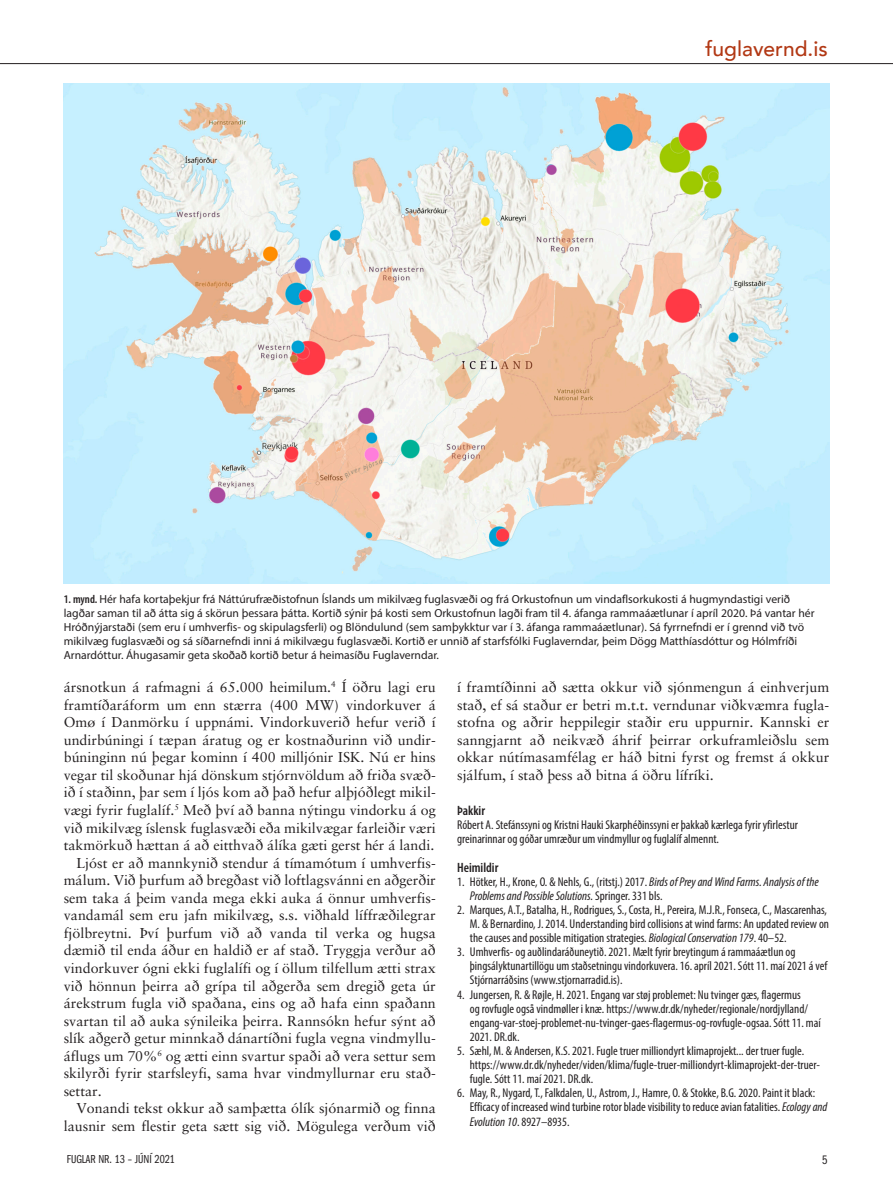
<style>
.page{position:relative;width:893px;height:1191px;background:#fff}
.page>*{position:absolute;margin:0;border:0;box-sizing:border-box;transform-origin:0 0}
.Síðufyrirsögn_hægri{font:500 21px "Avenir";color:#b23814}
.Meginmál{font:14.25px/17.5px "Sabon";color:#231f20;text-align:justify}
.Heimildir{font:600 condensed 13.5px "Myriad Pro";color:#231f20}
.Heimildir-2{font:condensed 12.75px/14.1px "Myriad Pro";color:#231f20}
.Heimildir-3{font:italic condensed 12.75px/14.1px "Myriad Pro";color:#231f20}
.t1{font:12.75px "Franklin Gothic Book Cmpr";color:#231f20}
.t2{font:12px "Franklin Gothic Book Cmpr";color:#231f20}
.Myndatexti{font:11.7px/14.1px "Myriad Pro";color:#231f20}
.s1{font-weight:600;font-stretch:condensed}
.s2{font-style:normal}
.s3{font-style:italic}
</style>
<div class="page">
<img style="left:64px;top:83px;width:765px;height:501px">
<hr style="left:0;top:63px;width:893px;height:1px;background:#231f20">
<p class="Síðufyrirsögn_hægri" style="left:706px;top:31px;width:124px">fuglavernd.is</p>
<p class="Myndatexti" style="left:64px;top:592px;width:752px"><span class="s1">1. mynd.</span> Hér hafa kortaþekjur frá Náttúrufræðistofnun Íslands um mikilvæg fuglasvæði og frá Orkustofnun um vindaflsorkukosti á hugmyndastigi verið lagðar saman til að átta sig á skörun þessara þátta. Kortið sýnir þá kosti sem Orkustofnun lagði fram til 4. áfanga rammaáætlunar í apríl 2020. Þá vantar hér Hróðnýjarstaði (sem eru í umhverfis- og skipulagsferli) og Blöndulund (sem samþykktur var í 3. áfanga rammaáætlunar). Sá fyrrnefndi er í grennd við tvö mikilvæg fuglasvæði og sá síðarnefndi inni á mikilvægu fuglasvæði. Kortið er unnið af starfsfólki Fuglaverndar, þeim Dögg Matthíasdóttur og Hólmfríði Arnardóttur. Áhugasamir geta skoðað kortið betur á heimasíðu Fuglaverndar.</p>
<p class="Meginmál" style="left:64px;top:678px;width:374px">ársnotkun á rafmagni á 65.000 heimilum.<sup>4</sup> Í öðru lagi eru framtíðaráform um enn stærra (400 MW) vindorkuver á Omø í Danmörku í uppnámi. Vindorkuverið hefur verið í undirbúningi í tæpan áratug og er kostnaðurinn við undir&shy;búninginn nú þegar kominn í 400 milljónir ISK. Nú er hins vegar til skoðunar hjá dönskum stjórnvöldum að friða svæð&shy;ið í staðinn, þar sem í ljós kom að það hefur alþjóðlegt mikil&shy;vægi fyrir fuglalíf.<sup>5</sup> Með því að banna nýtingu vindorku á og við mikilvæg íslensk fuglasvæði eða mikilvægar farleiðir væri takmörkuð hættan á að eitthvað álíka gæti gerst hér á landi.</p>
<p class="Meginmál" style="left:64px;top:853px;width:374px;text-indent:13px">Ljóst er að mannkynið stendur á tímamótum í umhverfis&shy;málum. Við þurfum að bregðast við loftlagsvánni en aðgerðir sem taka á þeim vanda mega ekki auka á önnur umhverfis&shy;vandamál sem eru jafn mikilvæg, s.s. viðhald líffræðilegrar fjölbreytni. Því þurfum við að vanda til verka og hugsa dæmið til enda áður en haldið er af stað. Tryggja verður að vindorkuver ógni ekki fuglalífi og í öllum tilfellum ætti strax við hönnun þeirra að grípa til aðgerða sem dregið geta úr árekstrum fugla við spaðana, eins og að hafa einn spaðann svartan til að auka sýnileika þeirra. Rannsókn hefur sýnt að slík aðgerð getur minnkað dánartíðni fugla vegna vindmyllu&shy;áflugs um 70%<sup>6</sup> og ætti einn svartur spaði að vera settur sem skilyrði fyrir starfsleyfi, sama hvar vindmyllurnar eru stað&shy;settar.</p>
<p class="Meginmál" style="left:64px;top:1099px;width:374px;text-align:right">Vonandi tekst okkur að samþætta ólík sjónarmið og finna lausnir sem flestir geta sætt sig við. Mögulega verðum við</p>
<p class="Meginmál" style="left:457px;top:678px;width:374px">í framtíðinni að sætta okkur við sjónmengun á einhverjum stað, ef sá staður er betri m.t.t. verndunar viðkvæmra fugla&shy;stofna og aðrir heppilegir staðir eru uppurnir. Kannski er sanngjarnt að neikvæð áhrif þeirrar orkuframleiðslu sem okkar nútímasamfélag er háð bitni fyrst og fremst á okkur sjálfum, í stað þess að bitna á öðru lífríki.</p>
<p class="Heimildir" style="left:457px;top:802px;width:29px">Þakkir</p>
<p class="Heimildir-2" style="left:457px;top:818px;width:342px">Róbert A. Stefánssyni og Kristni Hauki Skarphéðinssyni er þakkað kærlega fyrir yfirlestur greinarinnar og góðar umræður um vindmyllur og fuglalíf almennt.</p>
<p class="Heimildir" style="left:457px;top:858px;width:43px">Heimildir</p>
<p class="Heimildir-3" style="left:470px;top:874px;width:350px;text-indent:-13px"><span class="s2">1. Hötker, H., Krone, O. &amp; Nehls, G., (ritstj.) 2017.</span> Birds of Prey and Wind Farms. Analysis of the<br>Problems and Possible Solutions. <span class="s2">Springer. 331 bls.</span></p>
<p class="Heimildir-2" style="left:470px;top:902px;width:361px;text-indent:-13px">2. Marques, A.T., Batalha, H., Rodrigues, S., Costa, H., Pereira, M.J.R., Fonseca, C., Mascarenhas,<br>M. &amp; Bernardino, J. 2014. Understanding bird collisions at wind farms: An updated review on the causes and possible mitigation strategies. <span class="s3">Biological Conservation 179</span>. 40–52.</p>
<p class="Heimildir-2" style="left:470px;top:944px;width:359px;text-indent:-13px">3. Umhverfis- og auðlindaráðuneytið. 2021. Mælt fyrir breytingum á rammaáætlun og þingsályktunartillögu um staðsetningu vindorkuvera. 16. apríl 2021. Sótt 11. maí 2021 á vef<br>Stjórnarráðsins (www.stjornarradid.is).</p>
<p class="Heimildir-2" style="left:470px;top:987px;width:352px;text-indent:-13px">4. Jungersen, R. &amp; Røjle, H. 2021. Engang var støj problemet: Nu tvinger gæs, flagermus<br>og rovfugle også vindmøller i knæ. https://www.dr.dk/nyheder/regionale/nordjylland/ engang-var-stoej-problemet-nu-tvinger-gaes-flagermus-og-rovfugle-ogsaa. Sótt 11. maí 2021. DR.dk.</p>
<p class="Heimildir-2" style="left:470px;top:1043px;width:352px;text-indent:-13px">5. Sæhl, M. &amp; Andersen, K.S. 2021. Fugle truer milliondyrt klimaprojekt... der truer fugle. https://www.dr.dk/nyheder/viden/klima/fugle-truer-milliondyrt-klimaprojekt-der-truer&shy;fugle. Sótt 11. maí 2021. DR.dk.</p>
<p class="Heimildir-2" style="left:470px;top:1085px;width:359px;text-indent:-13px">6. May, R., Nygard, T., Falkdalen, U., Astrom, J., Hamre, O. &amp; Stokke, B.G. 2020. Paint it black:<br>Efficacy of increased wind turbine rotor blade visibility to reduce avian fatalities. <span class="s3">Ecology and<br>Evolution 10</span>. 8927–8935.</p>
<p class="t2" style="left:67px;top:1152px;width:110px">FUGLAR NR. 13 – JÚNÍ 2021</p>
<p class="t1" style="left:822px;top:1153px;width:7px">5</p>
</div>
